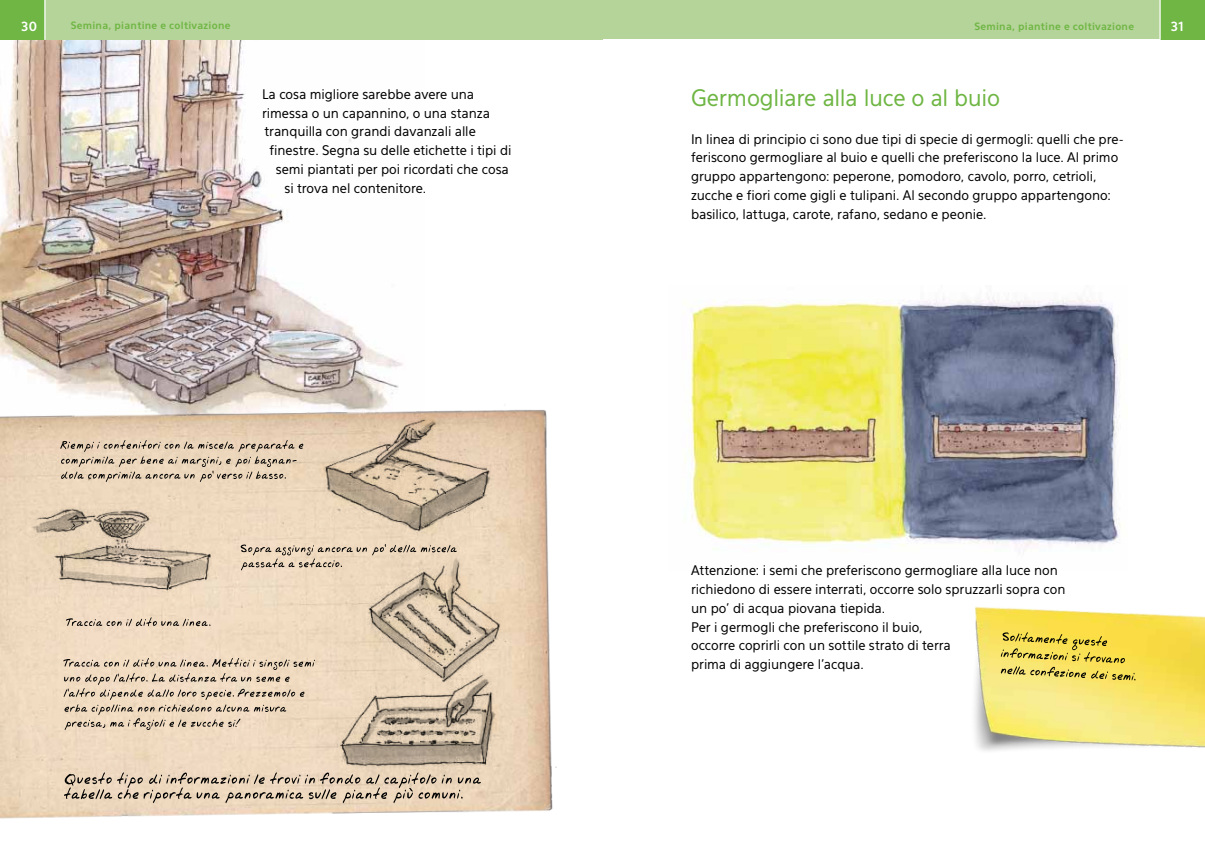
<style>
.page{position:relative;width:1205px;height:851px;background:#fff}
.page>*{position:absolute;margin:0;border:0;box-sizing:border-box;transform-origin:0 0}
.t1{font:22.5px "Eau Sans";letter-spacing:-.02em;color:#6fb644}
.t2{font:13.12px/18.8px "Eau Sans";letter-spacing:-.005em;color:#000}
.t3{font:700 12.5px "Eau Sans";color:#fff}
.t4{font:700 10px "Eau Sans";letter-spacing:.025em;color:#6fb644}
</style>
<div class="page">
<img style="left:974px;top:606px;width:231px;height:145px">
<svg style="left:1001px;top:632px;width:134px;height:48px;background:#dac54f"></svg>
<img style="left:685px;top:297px;width:436px;height:254px">
<img style="left:0;top:39px;width:424px;height:363px">
<img style="left:0;top:402px;width:557px;height:417px">
<img style="left:298px;top:391px;width:222px;height:164px">
<img style="left:19px;top:489px;width:222px;height:107px">
<img style="left:326px;top:555px;width:222px;height:137px">
<img style="left:299px;top:651px;width:223px;height:137px">
<svg style="left:60px;top:440px;width:243px;height:42px;background:#cebca4"></svg>
<svg style="left:241px;top:544px;width:216px;height:26px;background:#d5c2aa"></svg>
<svg style="left:66px;top:617px;width:144px;height:9px"></svg>
<svg style="left:63px;top:657px;width:252px;height:73px;background:#d6c3ac"></svg>
<svg style="left:64px;top:772px;width:417px;height:31px;background:#c9b7a1"></svg>
<div style="left:602px;top:0;width:603px;height:39px;background:#b5d499"></div>
<div style="left:1160px;top:0;width:45px;height:39px;background:#6fb644"></div>
<div style="left:0;top:0;width:602px;height:39px;background:#b5d499"></div>
<div style="left:0;top:0;width:44px;height:39px;background:#6fb644"></div>
<hr style="left:44px;top:0;width:2px;height:40px;background:#fff">
<hr style="left:1159px;top:0;width:1px;height:40px;background:#fff">
<p class="t3" style="left:21px;top:19px;width:17px">30</p>
<p class="t4" style="left:71px;top:19px;width:161px">Semina, piantine e coltivazione</p>
<p class="t4" style="left:974px;top:20px;width:161px">Semina, piantine e coltivazione</p>
<p class="t3" style="left:1171px;top:19px;width:14px">31</p>
<p class="t2" style="left:262px;top:85px;width:214px">La cosa migliore sarebbe avere una</p>
<p class="t2" style="left:262px;top:103px;width:229px">rimessa o un capannino, o una stanza</p>
<p class="t2" style="left:264px;top:122px;width:213px">tranquilla con grandi davanzali alle</p>
<p class="t2" style="left:269px;top:141px;width:243px">finestre. Segna su delle etichette i tipi di</p>
<p class="t2" style="left:276px;top:160px;width:235px">semi piantati per poi ricordati che cosa</p>
<p class="t2" style="left:284px;top:179px;width:143px">si trova nel contenitore.</p>
<h1 class="t1" style="left:691px;top:85px;width:310px">Germogliare alla luce o al buio</h1>
<p class="t2" style="left:691px;top:129px;width:434px">In linea di principio ci sono due tipi di specie di germogli: quelli che pre&shy;feriscono germogliare al buio e quelli che preferiscono la luce. Al primo gruppo appartengono: peperone, pomodoro, cavolo, porro, cetrioli, zucche e fiori come gigli e tulipani. Al secondo gruppo appartengono: basilico, lattuga, carote, rafano, sedano e peonie.</p>
<p class="t2" style="left:691px;top:561px;width:376px">Attenzione: i semi che preferiscono germogliare alla luce non richiedono di essere interrati, occorre solo spruzzarli sopra con un po’ di acqua piovana tiepida.<br>Per i germogli che preferiscono il buio,<br>occorre coprirli con un sottile strato di terra<br>prima di aggiungere l’acqua.</p>
</div>
